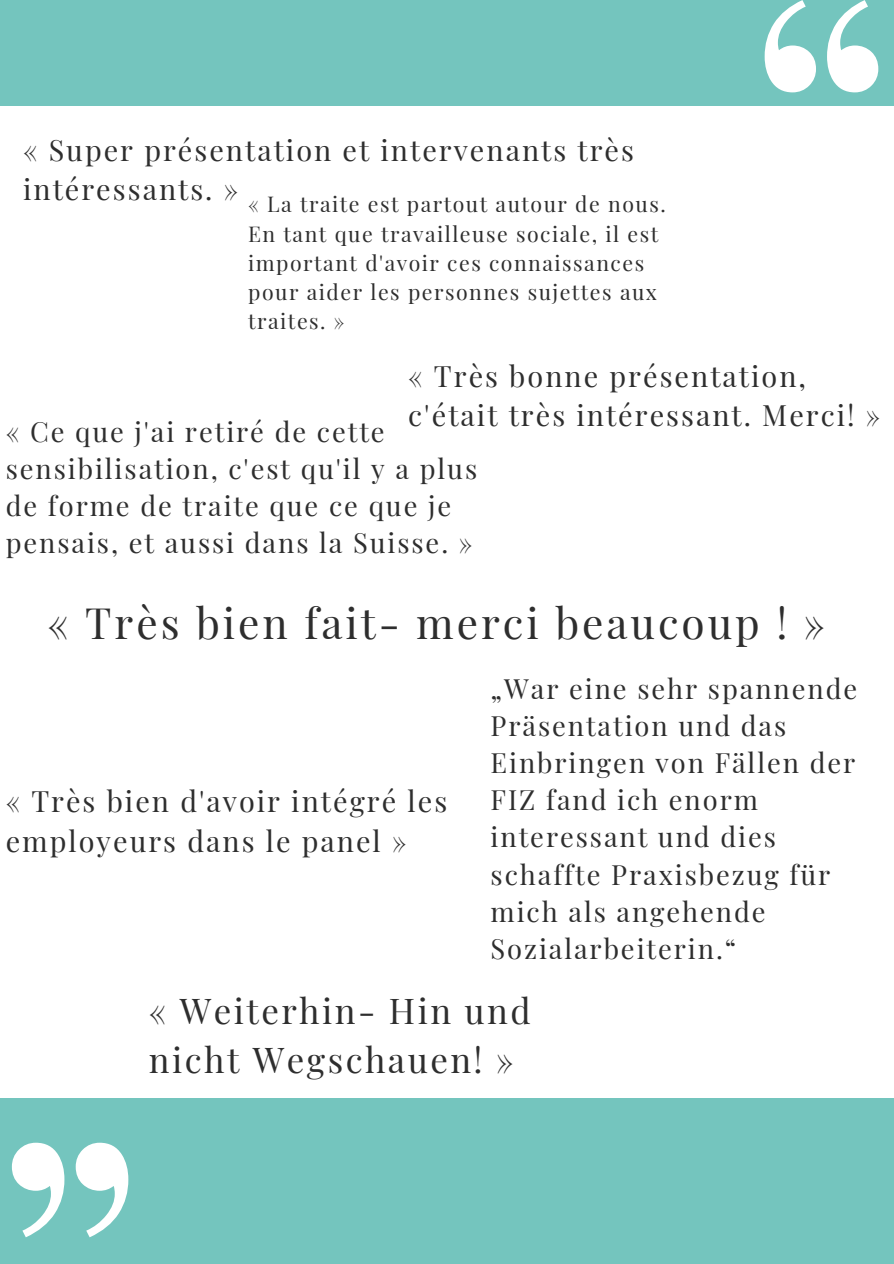
<style>
.page{position:relative;width:894px;height:1264px;background:#fff}
.page>*{position:absolute;margin:0;border:0;box-sizing:border-box;transform-origin:0 0}
.t1{font:375.3px "Playfair Display";color:#fff}
.t2{font:366.3px "Playfair Display";color:#fff}
.t3{font:42.3px "Playfair Display";letter-spacing:.07em;color:#2e2e2e}
.t4{font:34.8px/48.4px "Playfair Display";letter-spacing:.07em;color:#2e2e2e}
.t5{font:28.8px/39.5px "Playfair Display";letter-spacing:.07em;color:#2e2e2e}
.t6{font:27.3px/37.2px "Playfair Display";letter-spacing:.07em;color:#2e2e2e}
.t7{font:21.3px/29.2px "Playfair Display";letter-spacing:.07em;color:#2e2e2e}
</style>
<div class="page">
<div style="left:0;top:0;width:893px;height:106px;background:#74c5be"></div>
<div style="left:0;top:1098px;width:893px;height:165px;background:#74c5be"></div>
<p class="t2" style="left:744px;top:-132px;width:155px">“</p>
<p class="t5" style="left:23px;top:129px;width:612px">« Super présentation et intervenants très intéressants. »</p>
<p class="t7" style="left:248px;top:189px;width:419px">« La traite est partout autour de nous.<br>En tant que travailleuse sociale, il est important d'avoir ces connaissances pour aider les personnes sujettes aux traites. »</p>
<p class="t5" style="left:408px;top:355px;width:473px">« Très bonne présentation, c'était très intéressant. Merci! »</p>
<p class="t6" style="left:6px;top:412px;width:473px">« Ce que j'ai retiré de cette sensibilisation, c'est qu'il y a plus de forme de traite que ce que je pensais, et aussi dans la Suisse. »</p>
<p class="t3" style="left:48px;top:592px;width:778px">« Très bien fait- merci beaucoup ! »</p>
<p class="t5" style="left:6px;top:780px;width:443px">« Très bien d'avoir intégré les employeurs dans le panel »</p>
<p class="t6" style="left:490px;top:668px;width:368px">„War eine sehr spannende<br>Präsentation und das<br>Einbringen von Fällen der<br>FIZ fand ich enorm interessant und dies schaffte Praxisbezug für mich als angehende<br>Sozialarbeiterin.“</p>
<p class="t4" style="left:149px;top:985px;width:383px">« Weiterhin- Hin und nicht Wegschauen! »</p>
<p class="t1" style="left:149px;top:1372px;width:158px;rotate:-180deg">“</p>
</div>
